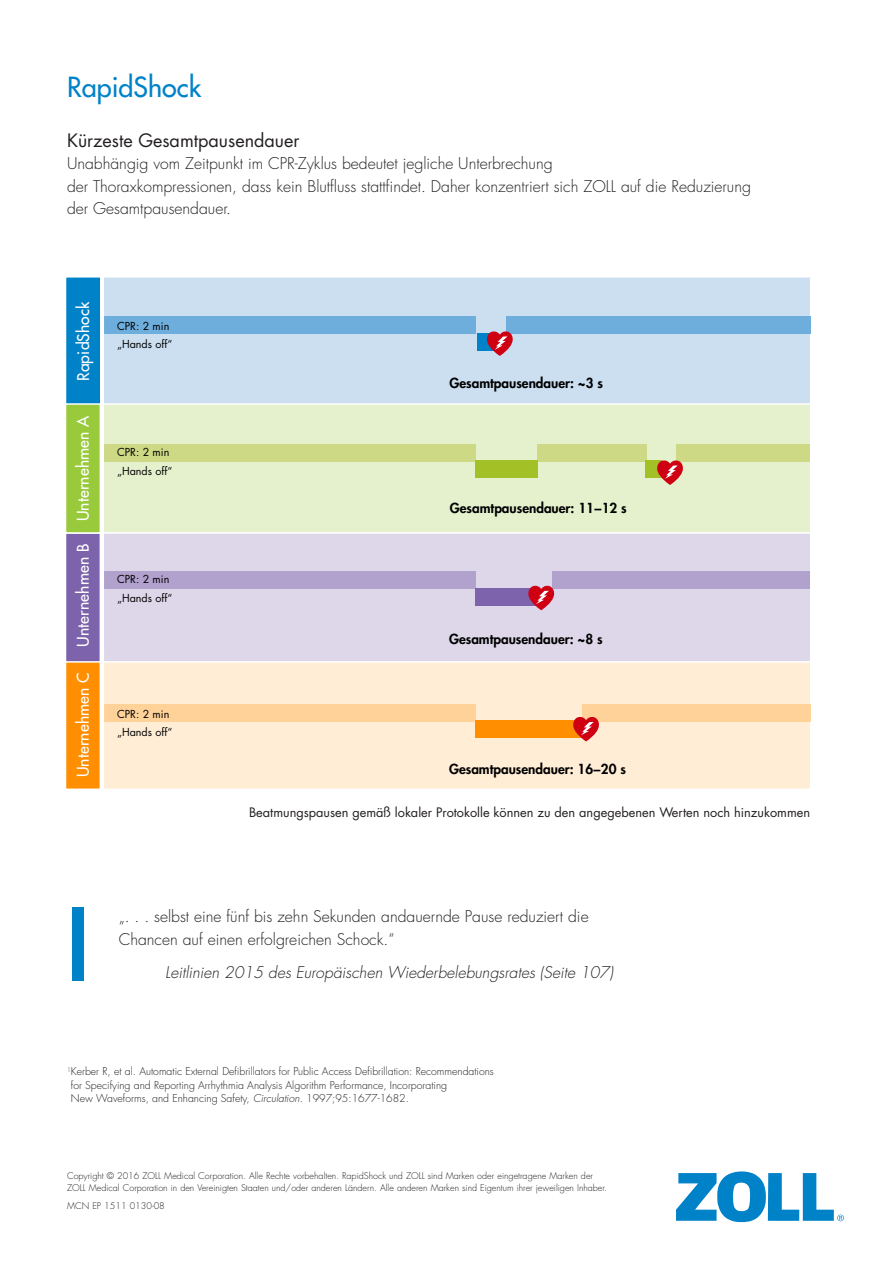
<style>
.page{position:relative;width:893px;height:1263px;background:#fff}
.page>*{position:absolute;margin:0;border:0;box-sizing:border-box;transform-origin:0 0}
.head-blue{font:500 27px "Futura Std";color:#0082c8}
.body2{font:18px "Futura Std";color:#231f20}
.body2-2{font:300 15.75px/22.5px "Futura Std";color:#231f20}
.Footnote{font:300 15.75px/22.5px "Futura Std";color:#231f20}
.Footnote-2{font:italic 300 15.75px "Futura Std";color:#231f20}
.t1{font:500 15.75px "Futura Std";letter-spacing:.01em;color:#fff}
.t2{font:800 13.5px "Futura Std";color:#000}
.chart-footnote{font:12.75px "Futura Std";color:#231f20}
.t3{font:10.8px/18.1px "Futura Std";color:#000}
.Ending-footnotes{font:300 10.5px/13.5px "Futura Std";color:#231f20}
.Final_statement{font:300 9px/12px "Futura Std";color:#231f20}
.s1{font-style:italic}
</style>
<div class="page">
<svg style="left:676px;top:1171px;width:168px;height:52px"></svg>
<div style="left:66px;top:277px;width:35px;height:129px;background:#0082c8"></div>
<div style="left:66px;top:276px;width:36px;height:130px;border:2px solid #fff"></div>
<div style="left:104px;top:277px;width:706px;height:126px;background:#cbdff1"></div>
<div style="left:103px;top:316px;width:373px;height:18px;background:#6eaedd"></div>
<div style="left:506px;top:316px;width:304px;height:18px;background:#6eaedd"></div>
<div style="left:477px;top:333px;width:16px;height:18px;background:#0082c8"></div>
<svg style="left:487px;top:331px;width:26px;height:25px"></svg>
<div style="left:104px;top:403px;width:706px;height:129px;background:#e5f1cd"></div>
<div style="left:102px;top:444px;width:374px;height:18px;background:#cdd984"></div>
<div style="left:537px;top:444px;width:110px;height:18px;background:#cdd984"></div>
<div style="left:677px;top:444px;width:133px;height:18px;background:#cdd984"></div>
<div style="left:476px;top:460px;width:62px;height:18px;background:#a3c027"></div>
<div style="left:645px;top:460px;width:17px;height:18px;background:#a3c027"></div>
<svg style="left:657px;top:460px;width:26px;height:25px"></svg>
<div style="left:104px;top:663px;width:706px;height:126px;background:#ffedd6"></div>
<div style="left:102px;top:704px;width:374px;height:17px;background:#ffd299"></div>
<div style="left:582px;top:704px;width:228px;height:17px;background:#ffd299"></div>
<div style="left:476px;top:720px;width:110px;height:18px;background:#ff8e00"></div>
<svg style="left:573px;top:717px;width:26px;height:24px"></svg>
<div style="left:66px;top:660px;width:34px;height:129px;background:#ff8e00"></div>
<div style="left:66px;top:660px;width:35px;height:130px;border:2px solid #fff"></div>
<div style="left:104px;top:533px;width:706px;height:130px;background:#ddd7e9"></div>
<div style="left:102px;top:571px;width:374px;height:18px;background:#b0a1cd"></div>
<div style="left:552px;top:571px;width:258px;height:18px;background:#b0a1cd"></div>
<div style="left:476px;top:588px;width:62px;height:18px;background:#7c63ab"></div>
<svg style="left:528px;top:586px;width:26px;height:24px"></svg>
<div style="left:66px;top:533px;width:34px;height:129px;background:#7c63ab"></div>
<div style="left:66px;top:532px;width:35px;height:131px;border:2px solid #fff"></div>
<div style="left:66px;top:404px;width:34px;height:129px;background:#99ca3c"></div>
<div style="left:66px;top:403px;width:35px;height:131px;border:2px solid #fff"></div>
<hr style="left:101px;top:254px;width:3px;height:541px;background:#fff">
<div style="left:72px;top:908px;width:12px;height:73px;background:#0082c8"></div>
<p class="head-blue" style="left:67px;top:70px;width:136px">RapidShock</p>
<p class="body2" style="left:67px;top:129px;width:234px">Kürzeste Gesamtpausendauer</p>
<p class="body2-2" style="left:67px;top:153px;width:685px">Unabhängig vom Zeitpunkt im CPR-Zyklus bedeutet jegliche Unterbrechung<br>der Thoraxkompressionen, dass kein Blutfluss stattfindet. Daher konzentriert sich ZOLL auf die Reduzierung der Gesamtpausendauer.</p>
<p class="t1" style="left:73px;top:381px;width:81px;rotate:-90deg">RapidShock</p>
<p class="t1" style="left:73px;top:521px;width:107px;rotate:-90deg">Unternehmen A</p>
<p class="t1" style="left:73px;top:647px;width:104px;rotate:-90deg">Unternehmen B</p>
<p class="t1" style="left:73px;top:777px;width:106px;rotate:-90deg">Unternehmen C</p>
<p class="t3" style="left:117px;top:317px;width:57px">CPR: 2 min „Hands off“</p>
<p class="t3" style="left:117px;top:443px;width:57px">CPR: 2 min „Hands off“</p>
<p class="t3" style="left:117px;top:570px;width:57px">CPR: 2 min „Hands off“</p>
<p class="t3" style="left:117px;top:705px;width:57px">CPR: 2 min „Hands off“</p>
<p class="t2" style="left:449px;top:374px;width:155px">Gesamtpausendauer: ~3 s</p>
<p class="t2" style="left:450px;top:499px;width:178px">Gesamtpausendauer: 11−12 s</p>
<p class="t2" style="left:449px;top:631px;width:155px">Gesamtpausendauer: ~8 s</p>
<p class="t2" style="left:449px;top:760px;width:178px">Gesamtpausendauer: 16−20 s</p>
<p class="chart-footnote" style="left:249px;top:804px;width:563px">Beatmungspausen gemäß lokaler Protokolle können zu den angegebenen Werten noch hinzukommen</p>
<p class="Footnote" style="left:119px;top:906px;width:471px">„. . . selbst eine fünf bis zehn Sekunden andauernde Pause reduziert die<br>Chancen auf einen erfolgreichen Schock.“</p>
<p class="Footnote-2" style="left:165px;top:962px;width:449px">Leitlinien 2015 des Europäischen Wiederbelebungsrates (Seite 107)</p>
<p class="Ending-footnotes" style="left:71px;top:1065px;width:425px;text-indent:-4px"><sup>1</sup>Kerber R, et al. Automatic External Defibrillators for Public Access Defibrillation: Recommendations for Specifying and Reporting Arrhythmia Analysis Algorithm Performance, Incorporating<br>New Waveforms, and Enhancing Safety, <span class="s1">Circulation.</span> 1997;95:1677-1682.</p>
<p class="Final_statement" style="left:67px;top:1170px;width:541px">Copyright © 2016 ZOLL Medical Corporation. Alle Rechte vorbehalten. RapidShock und ZOLL sind Marken oder eingetragene Marken der<br>ZOLL Medical Corporation in den Vereinigten Staaten und/oder anderen Ländern. Alle anderen Marken sind Eigentum ihrer jeweiligen Inhaber.</p>
<p class="Final_statement" style="left:67px;top:1200px;width:99px">MCN EP 1511 0130-08</p>
</div>
